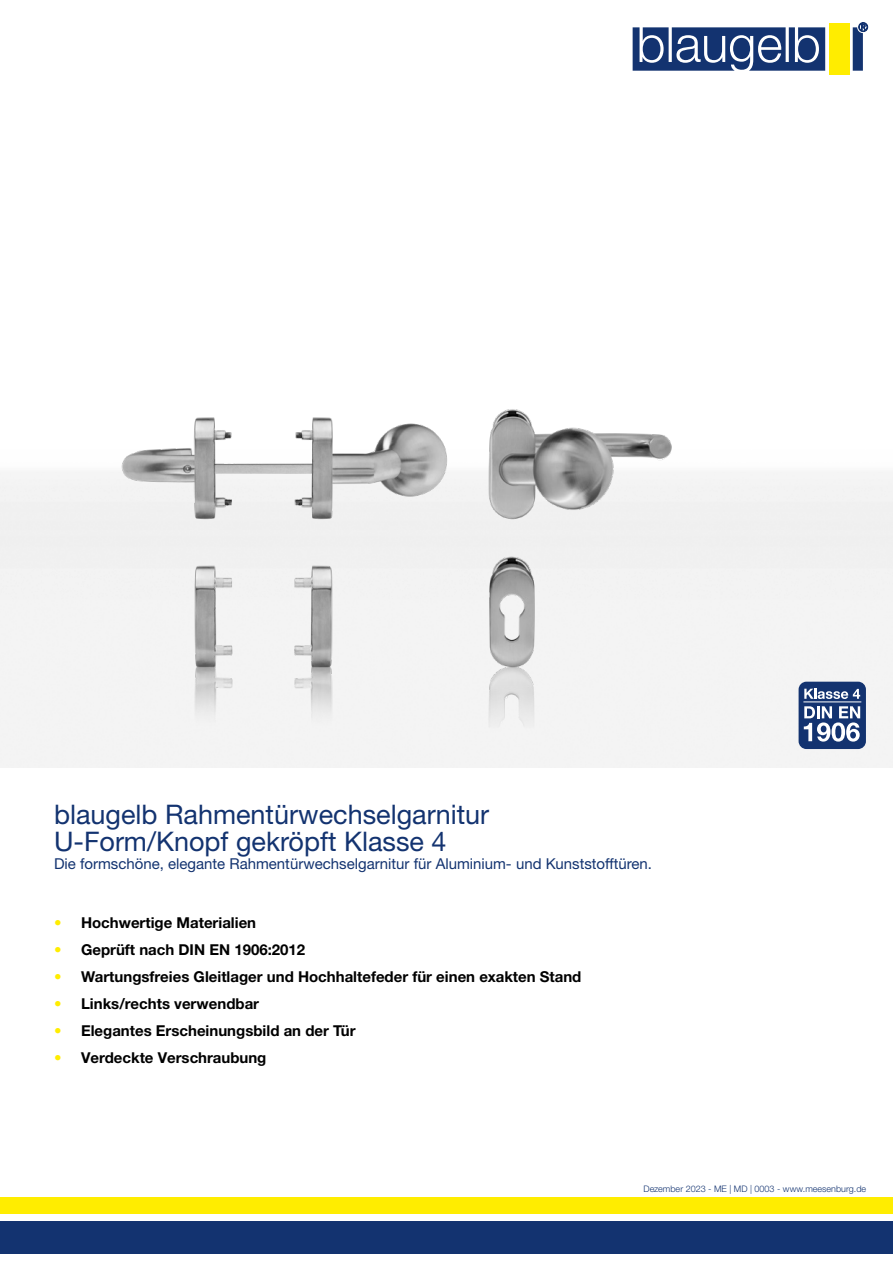
<style>
.page{position:relative;width:893px;height:1263px;background:#fff}
.page>*{position:absolute;margin:0;border:0;box-sizing:border-box;transform-origin:0 0}
.t1{font:27px/27px "Helvetica Neue World 55 Roman";color:#133370}
.t2{font:700 15px "Helvetica Neue World 75";color:#000}
.t3{font:15px "Helvetica Neue World 55 Roman";color:#133370}
.t4{font:9px "Helvetica Neue World 45 Lt";color:#133370}
.s1{color:#ffed00}
</style>
<div class="page">
<div style="left:0;top:472px;width:893px;height:295px;background:#f3f3f3"></div>
<img style="left:73px;top:409px;width:652px;height:358px">
<div style="left:0;top:1222px;width:893px;height:32px;background:#133370"></div>
<div style="left:0;top:1197px;width:893px;height:17px;background:#ffed00"></div>
<svg style="left:633px;top:22px;width:235px;height:49px"></svg>
<div style="left:829px;top:23px;width:20px;height:51px;background:#ffed00"></div>
<div style="left:799px;top:682px;width:67px;height:67px;background:#133370;border-radius:8px"></div>
<svg style="left:804px;top:689px;width:56px;height:10px"></svg>
<svg style="left:804px;top:706px;width:56px;height:36px"></svg>
<hr style="left:803px;top:702px;width:58px;height:1px;background:#fff">
<h1 class="t1" style="left:54px;top:801px;width:437px">blaugelb Rahmentürwechselgarnitur<br>U-Form/Knopf gekröpft Klasse 4</h1>
<p class="t3" style="left:54px;top:855px;width:600px">Die formschöne, elegante Rahmentürwechselgarnitur für Aluminium- und Kunststofftüren.</p>
<p class="t2" style="left:54px;top:914px;width:204px"><span class="s1">•</span> Hochwertige Materialien</p>
<p class="t2" style="left:54px;top:941px;width:253px"><span class="s1">•</span> Geprüft nach DIN EN 1906:2012</p>
<p class="t2" style="left:54px;top:968px;width:529px"><span class="s1">•</span> Wartungsfreies Gleitlager und Hochhaltefeder für einen exakten Stand</p>
<p class="t2" style="left:54px;top:995px;width:207px"><span class="s1">•</span> Links/rechts verwendbar</p>
<p class="t2" style="left:54px;top:1022px;width:303px"><span class="s1">•</span> Elegantes Erscheinungsbild an der Tür</p>
<p class="t2" style="left:54px;top:1049px;width:214px"><span class="s1">•</span> Verdeckte Verschraubung</p>
<p class="t4" style="left:643px;top:1183px;width:224px">Dezember 2023 - ME | MD | 0003 - www.meesenburg.de</p>
</div>
